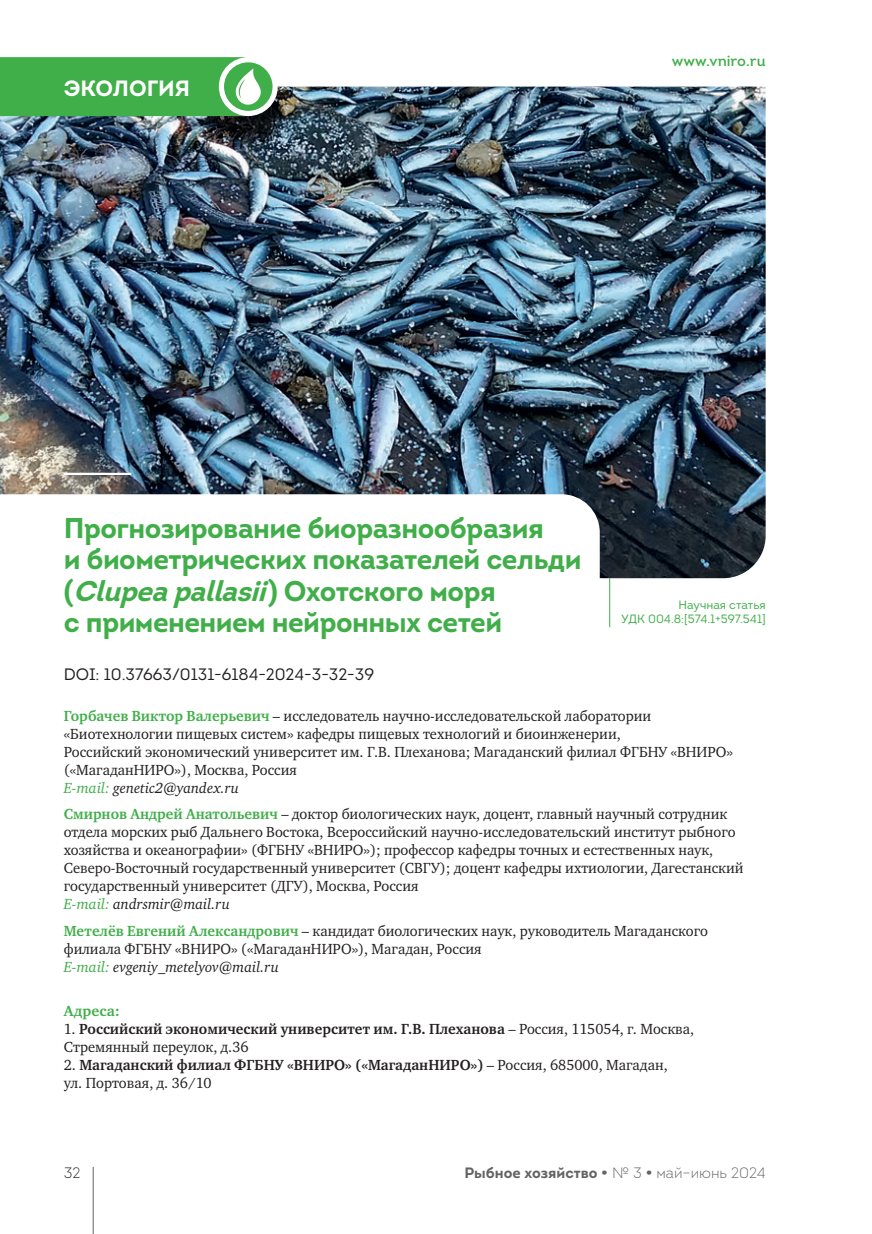
<style>
.page{position:relative;width:872px;height:1234px;background:#fff}
.page>*{position:absolute;margin:0;border:0;box-sizing:border-box;transform-origin:0 0}
.t1{font:700 28.5px/31.5px "Intro";letter-spacing:-.02em;color:#40ae49}
.t2{font:700 22.05px "Intro";color:#fff}
.t3{font:16.5px "Intro";color:#231f20}
.t4{font:15px/18px "Charter C";color:#231f20}
.t5{font:700 15px/18px "Charter C";color:#231f20}
.t6{font:700 15px "Intro";color:#636366}
.t7{font:15px "Intro";color:#40ae49}
.t8{font:700 15px "Charter C";letter-spacing:.01em;color:#40ae49}
.t9{font:300 15px "Intro";color:#231f20}
.t10{font:12px/14.4px "Intro";color:#40ae49;text-align:right}
.s1{font-style:italic}
.s2{font-weight:700;color:#40ae49}
.s3{font-style:italic;color:#40ae49}
.s4{font-weight:400}
.s5{font-weight:700}
.s6{font-family:"Intro Bold Caps";font-weight:400}
.s7{font-family:"Geometria";font-weight:300}
.s8{font-weight:300}
</style>
<div class="page">
<hr style="left:93px;top:1166px;width:1px;height:67px;background:#636366">
<img style="left:0;top:87px;width:765px;height:491px">
<svg style="left:0;top:494px;width:600px;height:85px"></svg>
<hr style="left:64px;top:472px;width:67px;height:3px;background:#fff">
<hr style="left:609px;top:578px;width:1px;height:49px;background:#40ae49">
<svg style="left:0;top:57px;width:278px;height:59px;background:#52b45a"></svg>
<h2 class="t2" style="left:64px;top:74px;width:128px">ЭКОЛОГИЯ</h2>
<p class="t7" style="left:672px;top:51px;width:95px">www.vniro.ru</p>
<h1 class="t1" style="left:64px;top:512px;width:519px">Прогнозирование биоразнообразия<br>и биометрических показателей сельди ( <span class="s1">Clupeapallasii</span>) О х о т с к о г о м о р я<br>с применением нейронных сетей</h1>
<p class="t3" style="left:64px;top:664px;width:312px">DOI: 10.37663/0131-6184-2024-3-32-39</p>
<p class="t4" style="left:64px;top:706px;width:670px"><span class="s2">Горбачев Виктор Валерьевич</span> – исследователь научно-исследовательской лаборатории «Биотехнологии пищевых систем» кафедры пищевых технологий и биоинженерии,<br>Российский экономический университет им. Г.В. Плеханова; Магаданский филиал ФГБНУ «ВНИРО» («МагаданНИРО»), Москва, Россия<br><span class="s3">E-mail:</span> <span class="s1">genetic2@yandex.ru</span></p>
<p class="t4" style="left:64px;top:805px;width:681px"><span class="s2">Смирнов Андрей Анатольевич</span> – доктор биологических наук, доцент, главный научный сотрудник отдела морских рыб Дальнего Востока, Всероссийский научно-исследовательский институт рыбного хозяйства и океанографии» (ФГБНУ «ВНИРО»); профессор кафедры точных и естественных наук, Северо-Восточный государственный университет (СВГУ); доцент кафедры ихтиологии, Дагестанский государственный университет (ДГУ), Москва, Россия<br><span class="s3">E-mail:</span> <span class="s1">andrsmir@mail.ru</span></p>
<p class="t4" style="left:64px;top:921px;width:646px"><span class="s2">Метелёв Евгений Александрович</span> – кандидат биологических наук, руководитель Магаданского филиала ФГБНУ «ВНИРО» («МагаданНИРО»), Магадан, Россия<br><span class="s3">E-mail:</span> <span class="s1">evgeniy_metelyov@mail.ru</span></p>
<p class="t8" style="left:64px;top:1002px;width:58px">Адреса:</p>
<p class="t5" style="left:64px;top:1020px;width:632px"><span class="s4">1.</span> Российский экономический университет им. Г.В. Плеханова <span class="s4">– Россия, 115054, г. Москва,<br>Стремянный переулок, д.36</span></p>
<p class="t4" style="left:64px;top:1056px;width:605px">2. <span class="s5">Магаданский филиал ФГБНУ «ВНИРО» («МагаданНИРО»)</span> – Россия, 685000, Магадан, ул. Портовая, д. 36/10</p>
<p class="t10" style="left:621px;top:597px;width:145px">Научная статья<br>УДК 004.8:[574.1+597.541]</p>
<p class="t9" style="left:64px;top:1162px;width:18px">32</p>
<p class="t6" style="left:464px;top:1163px;width:303px">Рыбное хозяйство <span class="s6">•</span> <span class="s7">№</span> <span class="s8">3</span> <span class="s6">•</span> <span class="s8">май–июнь 2024</span></p>
</div>
